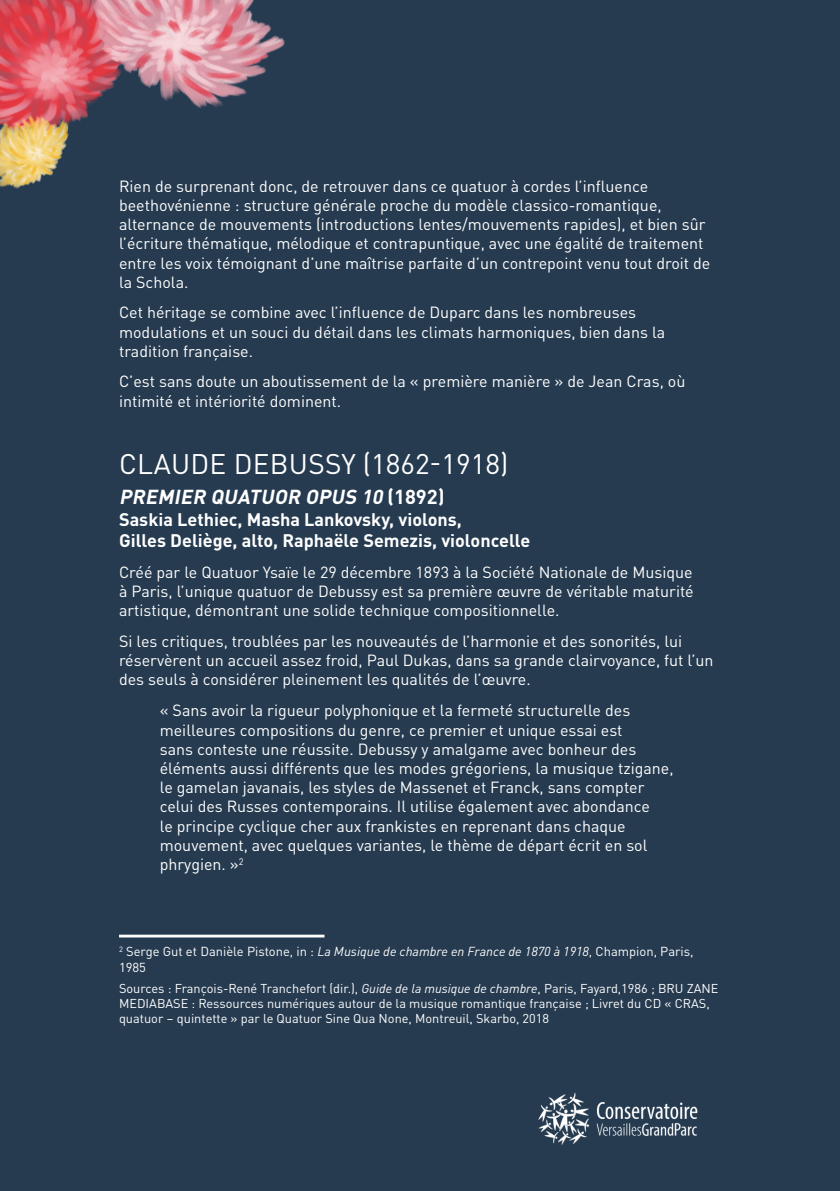
<style>
.page{position:relative;width:840px;height:1191px;background:#fff}
.page>*{position:absolute;margin:0;border:0;box-sizing:border-box;transform-origin:0 0}
.t1{font:28px "DINOT";letter-spacing:.01em;color:#fff}
.t2{font:italic 700 20px "DINOT";color:#fff}
.t3{font:700 18px/21.6px "DINOT";color:#fff}
.t4{font:16px/19.2px "DINOT";color:#fff}
.t5{font:13px/15.4px "DINOT";color:#fff}
.t6{font:12.8px/15.2px "DINOT";color:#fff}
.s1{font-style:normal}
.s2{font-style:italic}
</style>
<div class="page">
<div style="left:0;top:0;width:839px;height:1191px;background:#263b50"></div>
<hr style="left:119px;top:934px;width:205px;height:3px;background:#fff">
<img style="left:0;top:0;width:53px;height:106px">
<img style="left:53px;top:0;width:232px;height:121px">
<img style="left:0;top:106px;width:78px;height:83px">
<img style="left:538px;top:1092px;width:160px;height:53px">
<p class="t4" style="left:119px;top:175px;width:592px">Rien de surprenant donc, de retrouver dans ce quatuor à cordes l’influence beethovénienne : structure générale proche du modèle classico-romantique, alternance de mouvements (introductions lentes/mouvements rapides), et bien sûr l’écriture thématique, mélodique et contrapuntique, avec une égalité de traitement entre les voix témoignant d’une maîtrise parfaite d’un contrepoint venu tout droit de la Schola.</p>
<p class="t4" style="left:119px;top:302px;width:547px">Cet héritage se combine avec l’influence de Duparc dans les nombreuses modulations et un souci du détail dans les climats harmoniques, bien dans la tradition française.</p>
<p class="t4" style="left:119px;top:370px;width:567px">C’est sans doute un aboutissement de la « première manière » de Jean Cras, où intimité et intériorité dominent.</p>
<h1 class="t1" style="left:119px;top:443px;width:390px">CLAUDE DEBUSSY (1862-1918)</h1>
<p class="t2" style="left:119px;top:481px;width:326px">PREMIER QUATUOR OPUS 10 <span class="s1">( 1 8 9 2 )</span></p>
<p class="t3" style="left:119px;top:506px;width:412px">Saskia Lethiec, Masha Lankovsky, violons,<br>Gilles Deliège, alto, Raphaële Semezis, violoncelle</p>
<p class="t4" style="left:119px;top:561px;width:576px;text-align:justify">Créé par le Quatuor Ysaïe le 29 décembre 1893 à la Société Nationale de Musique à Paris, l’unique quatuor de Debussy est sa première œuvre de véritable maturité artistique, démontrant une solide technique compositionnelle.</p>
<p class="t4" style="left:119px;top:630px;width:595px">Si les critiques, troublées par les nouveautés de l’harmonie et des sonorités, lui réservèrent un accueil assez froid, Paul Dukas, dans sa grande clairvoyance, fut l’un des seuls à considérer pleinement les qualités de l’œuvre.</p>
<p class="t4" style="left:160px;top:699px;width:515px">« Sans avoir la rigueur polyphonique et la fermeté structurelle des meilleures compositions du genre, ce premier et unique essai est<br>sans conteste une réussite. Debussy y amalgame avec bonheur des éléments aussi différents que les modes grégoriens, la musique tzigane, le gamelan javanais, les styles de Massenet et Franck, sans compter celui des Russes contemporains. Il utilise également avec abondance<br>le principe cyclique cher aux frankistes en reprenant dans chaque mouvement, avec quelques variantes, le thème de départ écrit en sol phrygien. »<sup>2</sup></p>
<p class="t5" style="left:119px;top:943px;width:575px"><sup>2</sup> Serge Gut et Danièle Pistone, in : <span class="s2">La Musique de chambre en France de 1870 à 1918</span>, Champion, Paris,<br>1985</p>
<p class="t6" style="left:119px;top:979px;width:600px">Sources : François-René Tranchefort (dir.), <span class="s2">Guide de la musique de chambre</span>, Paris, Fayard,1986 ; BRU ZANE<br>MEDIABASE : Ressources numériques autour de la musique romantique française ; Livret du CD « CRAS, quatuor – quintette » par le Quatuor Sine Qua None, Montreuil, Skarbo, 2018</p>
</div>
